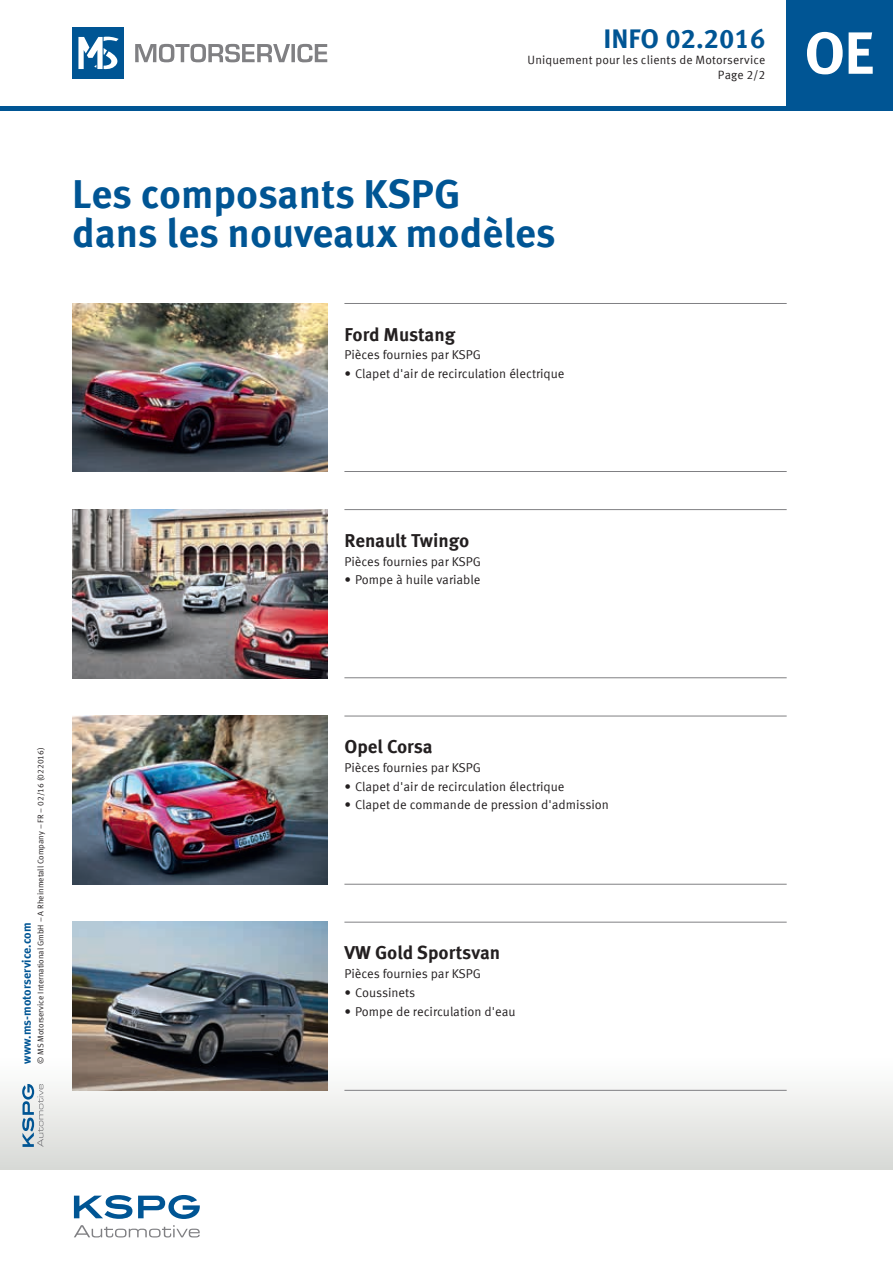
<style>
.page{position:relative;width:893px;height:1263px;background:#fff}
.page>*{position:absolute;margin:0;border:0;box-sizing:border-box;transform-origin:0 0}
.t1{font:700 40.5px/39px "Meta Offc Pro";color:#005594}
.t2{font:700 27px "Meta Offc Pro";color:#005594}
.t3{font:700 18.75px "Meta Offc Pro";color:#231f20}
.t4{font:12.75px "Meta Offc Pro Norm";color:#231f20}
.t5{font:12px "Meta Offc Pro Norm";letter-spacing:.01em;color:#231f20}
.t6{font:700 12px "Meta Offc Pro";color:#005594}
.t7{font:8.25px "Meta Offc Pro Norm";color:#231f20}
</style>
<div class="page">
<div style="left:0;top:1054px;width:893px;height:115px;background:linear-gradient(to bottom,#fff,#d8d9d6)"></div>
<div style="left:0;top:106px;width:893px;height:5px;background:#005594"></div>
<svg style="left:135px;top:44px;width:192px;height:19px"></svg>
<div style="left:72px;top:28px;width:51px;height:51px;background:#005594"></div>
<svg style="left:78px;top:36px;width:41px;height:33px"></svg>
<div style="left:787px;top:0;width:106px;height:106px;background:#005594"></div>
<svg style="left:807px;top:32px;width:66px;height:42px"></svg>
<svg style="left:74px;top:1225px;width:126px;height:12px"></svg>
<svg style="left:74px;top:1195px;width:126px;height:24px"></svg>
<svg style="left:22px;top:1084px;width:21px;height:63px"></svg>
<hr style="left:344px;top:303px;width:443px;height:1px;background:#808083">
<hr style="left:344px;top:471px;width:443px;height:1px;background:#808083">
<hr style="left:344px;top:509px;width:443px;height:1px;background:#808083">
<hr style="left:344px;top:677px;width:443px;height:1px;background:#808083">
<hr style="left:344px;top:716px;width:443px;height:1px;background:#808083">
<hr style="left:344px;top:884px;width:443px;height:1px;background:#808083">
<hr style="left:344px;top:922px;width:443px;height:1px;background:#808083">
<hr style="left:344px;top:1090px;width:443px;height:1px;background:#808083">
<img style="left:72px;top:303px;width:255px;height:169px">
<img style="left:72px;top:509px;width:255px;height:169px">
<img style="left:72px;top:716px;width:255px;height:168px">
<img style="left:72px;top:922px;width:255px;height:169px">
<h2 class="t2" style="left:603px;top:18px;width:163px">INFO 02.2016</h2>
<p class="t5" style="left:528px;top:51px;width:239px">Uniquement pour les clients de Motorservice</p>
<h1 class="t1" style="left:72px;top:172px;width:485px">Les composants KSPG dans les nouveaux modèles</h1>
<h3 class="t3" style="left:344px;top:319px;width:112px">Ford Mustang</h3>
<p class="t4" style="left:344px;top:345px;width:138px">Pièces fournies par KSPG</p>
<p class="t4" style="left:344px;top:364px;width:222px">• Clapet d'air de recirculation électrique</p>
<p class="t5" style="left:718px;top:66px;width:49px">Page 2/2</p>
<p class="t7" style="left:34px;top:1064px;width:318px;rotate:-90deg">© MS Motorservice International GmbH – A Rheinmetall Company – FR – 02/16 (022016)</p>
<p class="t6" style="left:17px;top:1064px;width:143px;rotate:-90deg">www.ms-motorservice.com</p>
<h3 class="t3" style="left:344px;top:526px;width:126px">Renault Twingo</h3>
<p class="t4" style="left:344px;top:552px;width:138px">Pièces fournies par KSPG</p>
<p class="t4" style="left:344px;top:570px;width:138px">• Pompe à huile variable</p>
<h3 class="t3" style="left:344px;top:732px;width:90px">Opel Corsa</h3>
<p class="t4" style="left:344px;top:758px;width:138px">Pièces fournies par KSPG</p>
<p class="t4" style="left:344px;top:777px;width:222px">• Clapet d'air de recirculation électrique</p>
<p class="t4" style="left:344px;top:795px;width:266px">• Clapet de commande de pression d'admission</p>
<h3 class="t3" style="left:344px;top:938px;width:157px">VW Gold Sportsvan</h3>
<p class="t4" style="left:344px;top:964px;width:138px">Pièces fournies par KSPG</p>
<p class="t4" style="left:344px;top:983px;width:73px">• Coussinets</p>
<p class="t4" style="left:344px;top:1002px;width:173px">• Pompe de recirculation d'eau</p>
</div>
